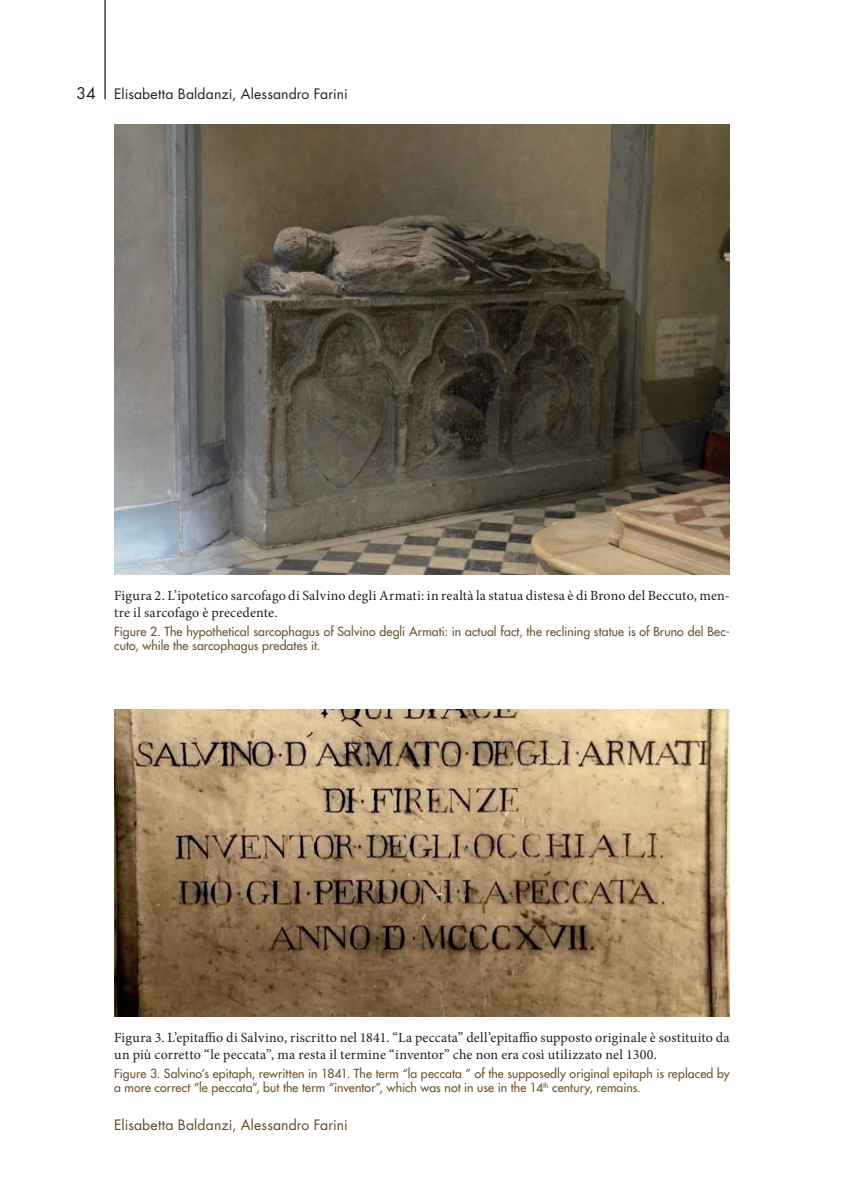
<style>
.page{position:relative;width:844px;height:1191px;background:#fff}
.page>*{position:absolute;margin:0;border:0;box-sizing:border-box;transform-origin:0 0}
.t1{font:15.75px "Futura Std";color:#231f20}
.t2{font:14px/16.8px "Minion Pro";letter-spacing:.015em;color:#231f20}
.t3{font:14px "Futura Std";letter-spacing:.01em;color:#231f20}
.t4{font:14px "Futura Std";letter-spacing:.01em;color:#604824}
.t5{font:500 12.25px/14px "Futura Std";letter-spacing:.01em;color:#6b5330}
</style>
<div class="page">
<hr style="left:104px;top:0;width:2px;height:99px;background:#231f20">
<img style="left:114px;top:124px;width:615px;height:451px">
<img style="left:114px;top:709px;width:615px;height:307px">
<p class="t1" style="left:76px;top:83px;width:21px">34</p>
<p class="t3" style="left:114px;top:85px;width:235px">Elisabetta Baldanzi, Alessandro Farini</p>
<p class="t2" style="left:114px;top:587px;width:617px">Figura 2. L’ipotetico sarcofago di Salvino degli Armati: in realtà la statua distesa è di Brono del Beccuto, men&shy;tre il sarcofago è precedente.</p>
<p class="t5" style="left:114px;top:624px;width:617px">Figure 2. The hypothetical sarcophagus of Salvino degli Armati: in actual fact, the reclining statue is of Bruno del Bec&shy;cuto, while the sarcophagus predates it.</p>
<p class="t2" style="left:114px;top:1029px;width:617px">Figura 3. L’epitaffio di Salvino, riscritto nel 1841. “La peccata” dell’epitaffio supposto originale è sostituito da un più corretto “le peccata”, ma resta il termine “inventor” che non era così utilizzato nel 1300.</p>
<p class="t5" style="left:114px;top:1066px;width:617px">Figure 3. Salvino’s epitaph, rewritten in 1841. The term “la peccata ” of the supposedly original epitaph is replaced by a more correct “le peccata”, but the term “inventor”, which was not in use in the 14<sup>th</sup> century, remains.</p>
<p class="t4" style="left:114px;top:1116px;width:235px">Elisabetta Baldanzi, Alessandro Farini</p>
</div>
